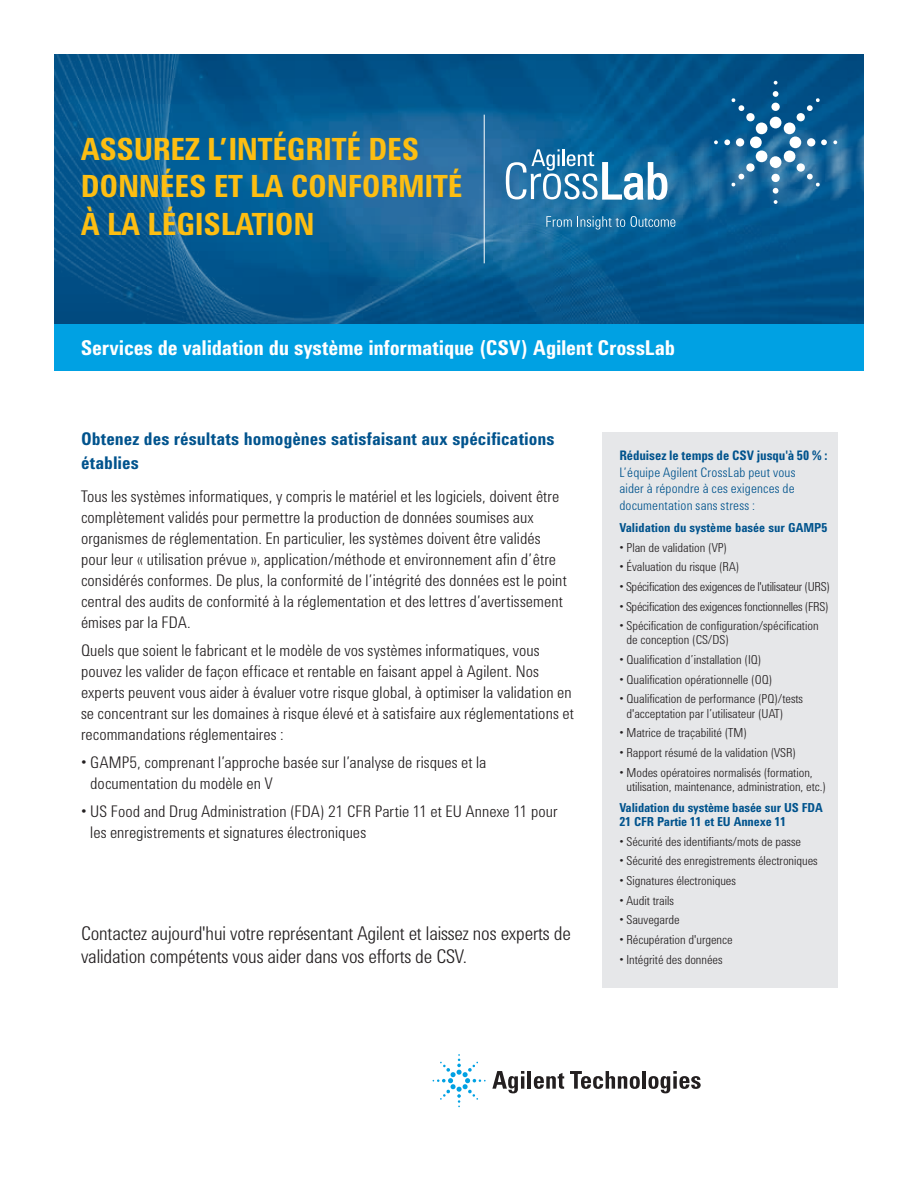
<style>
.page{position:relative;width:918px;height:1188px;background:#fff}
.page>*{position:absolute;margin:0;border:0;box-sizing:border-box;transform-origin:0 0}
.t1{font:700 31.5px/37.5px "Agilent Condensed CFF";letter-spacing:-.01em;color:#fdbe12}
.t2{font:700 21px "Agilent Condensed CFF";letter-spacing:-.01em;color:#fff}
.t3{font:300 19.5px/22.5px "Agilent Condensed CFF";letter-spacing:-.005em;color:#231f20}
.t4{font:700 18px/24px "Agilent Condensed CFF";letter-spacing:.005em;color:#00538d}
.t5{font:300 16.5px/21px "Agilent Condensed CFF";letter-spacing:.005em;color:#231f20}
.t6{font:300 13.5px/16.5px "Agilent Condensed CFF";letter-spacing:.015em;color:#00538d;text-align:justify}
.t7{font:700 13.5px "Agilent Condensed CFF";letter-spacing:-.005em;color:#00538d}
.t8{font:300 12.75px/14.2px "Agilent Condensed CFF";color:#231f20}
.t9{font:300 12.75px "Agilent Condensed CFF";letter-spacing:-.02em;color:#231f20}
.t10{font:700 12.75px/14.2px "Agilent Condensed CFF";letter-spacing:-.01em;color:#00538d}
</style>
<div class="page">
<img style="left:54px;top:54px;width:217px;height:270px">
<img style="left:271px;top:54px;width:593px;height:270px">
<div style="left:54px;top:324px;width:810px;height:47px;background:#00a1e3"></div>
<svg style="left:492px;top:1071px;width:32px;height:22px"></svg>
<hr style="left:528px;top:1071px;width:3px;height:18px;background:#231f20">
<svg style="left:534px;top:1073px;width:30px;height:16px"></svg>
<svg style="left:570px;top:1071px;width:70px;height:18px"></svg>
<hr style="left:642px;top:1071px;width:4px;height:18px;background:#231f20">
<svg style="left:648px;top:1071px;width:53px;height:22px"></svg>
<svg style="left:433px;top:1054px;width:53px;height:53px"></svg>
<svg style="left:774px;top:81px;width:4px;height:4px"></svg>
<svg style="left:724px;top:91px;width:103px;height:31px;background:#196395"></svg>
<div style="left:602px;top:432px;width:235px;height:556px;background:#e6e7e9"></div>
<img style="left:365px;top:122px;width:499px;height:202px">
<svg style="left:506px;top:149px;width:161px;height:51px"></svg>
<svg style="left:546px;top:216px;width:79px;height:14px"></svg>
<svg style="left:631px;top:216px;width:44px;height:11px"></svg>
<hr style="left:484px;top:115px;width:1px;height:148px;background:#fff">
<h1 class="t1" style="left:81px;top:129px;width:383px">ASSUREZ L’INTÉGRITÉ DES<br>DONNÉES ET LA CONFORMITÉ<br>À LA LÉGISLATION</h1>
<p class="t2" style="left:81px;top:332px;width:596px">Services de validation du système informatique (CSV) Agilent CrossLab</p>
<p class="t4" style="left:81px;top:426px;width:475px">Obtenez des résultats homogènes satisfaisant aux spécifications établies</p>
<p class="t5" style="left:81px;top:485px;width:487px">Tous les systèmes informatiques, y compris le matériel et les logiciels, doivent être complètement validés pour permettre la production de données soumises aux organismes de réglementation. En particulier, les systèmes doivent être validés pour leur « utilisation prévue », application/méthode et environnement afin d’être considérés conformes. De plus, la conformité de l’intégrité des données est le point central des audits de conformité à la réglementation et des lettres d’avertissement émises par la FDA.</p>
<p class="t5" style="left:81px;top:639px;width:494px">Quels que soient le fabricant et le modèle de vos systèmes informatiques, vous pouvez les valider de façon efficace et rentable en faisant appel à Agilent. Nos experts peuvent vous aider à évaluer votre risque global, à optimiser la validation en se concentrant sur les domaines à risque élevé et à satisfaire aux réglementations et recommandations réglementaires :</p>
<p class="t5" style="left:90px;top:750px;width:398px;text-indent:-9px">• GAMP5, comprenant l’approche basée sur l’analyse de risques et la documentation du modèle en V</p>
<p class="t5" style="left:90px;top:799px;width:469px;text-indent:-9px">• US Food and Drug Administration (FDA) 21 CFR Partie 11 et EU Annexe 11 pour les enregistrements et signatures électroniques</p>
<p class="t3" style="left:81px;top:921px;width:491px">Contactez aujourd'hui votre représentant Agilent et laissez nos experts de validation compétents vous aider dans vos efforts de CSV.</p>
<p class="t7" style="left:619px;top:445px;width:210px">Réduisez le temps de CSV jusqu'à 50 % :</p>
<p class="t6" style="left:619px;top:463px;width:178px">L’équipe Agilent CrossLab peut vous aider à répondre à ces exigences de documentation sans stress :</p>
<p class="t10" style="left:619px;top:520px;width:209px">Validation du système basée sur GAMP5</p>
<p class="t8" style="left:619px;top:539px;width:109px">• Plan de validation (VP)</p>
<p class="t8" style="left:619px;top:559px;width:121px">• Évaluation du risque (RA)</p>
<p class="t9" style="left:619px;top:577px;width:212px">• Spécification des exigences de l'utilisateur (URS)</p>
<p class="t9" style="left:619px;top:597px;width:211px">• Spécification des exigences fonctionnelles (FRS)</p>
<p class="t8" style="left:627px;top:618px;width:194px;text-indent:-7px">• Spécification de configuration/spécification de conception (CS/DS)</p>
<p class="t8" style="left:619px;top:652px;width:143px">• Qualification d’installation (IQ)</p>
<p class="t8" style="left:619px;top:671px;width:154px">• Qualification opérationnelle (OQ)</p>
<p class="t8" style="left:627px;top:691px;width:178px;text-indent:-7px">• Qualification de performance (PQ)/tests d'acceptation par l’utilisateur (UAT)</p>
<p class="t8" style="left:619px;top:725px;width:129px">• Matrice de traçabilité (TM)</p>
<p class="t8" style="left:619px;top:744px;width:178px">• Rapport résumé de la validation (VSR)</p>
<p class="t8" style="left:627px;top:764px;width:201px;text-indent:-7px">• Modes opératoires normalisés (formation, utilisation, maintenance, administration, etc.)</p>
<p class="t10" style="left:619px;top:800px;width:205px">Validation du système basée sur US FDA<br>21 CFR Partie 11 et EU Annexe 11</p>
<p class="t8" style="left:619px;top:833px;width:183px">• Sécurité des identifiants/mots de passe</p>
<p class="t8" style="left:619px;top:853px;width:200px">• Sécurité des enregistrements électroniques</p>
<p class="t8" style="left:619px;top:872px;width:118px">• Signatures électroniques</p>
<p class="t8" style="left:619px;top:892px;width:56px">• Audit trails</p>
<p class="t8" style="left:619px;top:912px;width:62px">• Sauvegarde</p>
<p class="t8" style="left:619px;top:931px;width:115px">• Récupération d'urgence</p>
<p class="t8" style="left:619px;top:951px;width:105px">• Intégrité des données</p>
</div>
